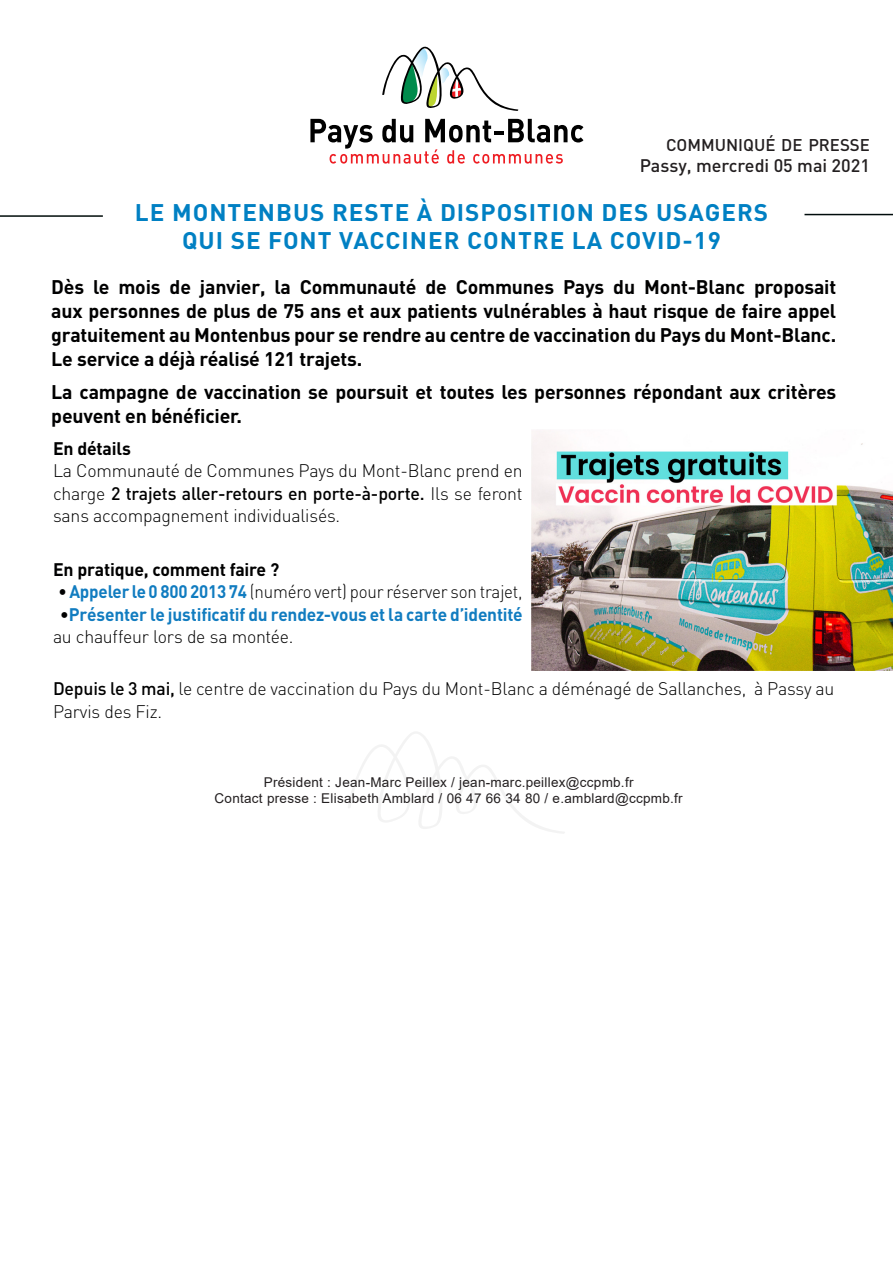
<style>
.page{position:relative;width:893px;height:1263px;background:#fff}
.page>*{position:absolute;margin:0;border:0;box-sizing:border-box;transform-origin:0 0}
.t1{font:700 23.7px/28.5px "DIN";letter-spacing:.04em;color:#0080c3;text-align:center}
.t2{font:700 19.5px/24px "DIN";letter-spacing:-.01em;color:#000001;text-align:justify}
.t3{font:300 18px/22.5px "DIN";letter-spacing:-.01em;color:#000001;text-align:justify}
.t4{font:700 18px/22.5px "DIN";letter-spacing:-.01em;color:#117cc0;scale:.96 1}
.t5{font:300 18px "DIN";letter-spacing:-.01em;color:#000001;scale:.94 1}
.t6{font:700 18px "DIN";letter-spacing:-.01em;color:#000001}
.t7{font:500 18px "DIN";color:#231f20}
.t8{font:500 16.8px "DIN";color:#231f20}
.t9{font:13.5px "Arial";letter-spacing:.02em;color:#231f20}
.s1{font-weight:500}
.s2{font-weight:700}
.s3{font-weight:700;color:#117cc0}
.s4{color:#000001}
.s5{font-weight:300;color:#000001}
</style>
<div class="page">
<svg style="left:310px;top:119px;width:273px;height:45px"></svg>
<svg style="left:382px;top:47px;width:137px;height:64px"></svg>
<hr style="left:0;top:215px;width:103px;height:2px;background:#000c0a">
<hr style="left:804px;top:214px;width:89px;height:1px;background:#000c0c">
<svg style="left:348px;top:732px;width:217px;height:101px"></svg>
<img style="left:531px;top:430px;width:362px;height:241px">
<p class="t8" style="left:666px;top:134px;width:205px">COMMUNIQUÉ DE PRESSE</p>
<p class="t7" style="left:640px;top:154px;width:232px">Passy, mercredi 05 mai 2021</p>
<p class="t1" style="left:135px;top:197px;width:635px">LE MONTENBUS RESTE À DISPOSITION DES USAGERS<br>QUI SE FONT VACCINER CONTRE LA COVID-19</p>
<p class="t2" style="left:51px;top:274px;width:786px">Dès le mois de janvier, la Communauté de Communes Pays du Mont-Blanc proposait aux personnes de plus de 75 ans et aux patients vulnérables à haut risque de faire appel gratuitement au Montenbus pour se rendre au centre de vaccination du Pays du Mont-Blanc.<br>Le service a déjà réalisé 121 trajets.</p>
<p class="t2" style="left:51px;top:379px;width:786px">La campagne de vaccination se poursuit et toutes les personnes répondant aux critères peuvent en bénéficier.</p>
<p class="t6" style="left:53px;top:436px;width:79px">En détails</p>
<p class="t3" style="left:53px;top:459px;width:471px">La Communauté de Communes Pays du Mont-Blanc prend en charge <span class="s1">2 trajets aller-retours en porte-à-porte.</span> Ils se feront sans accompagnement individualisés.</p>
<p class="t6" style="left:53px;top:557px;width:228px">En pratique, comment faire ?</p>
<p class="t5" style="left:58px;top:580px;width:495px"><span class="s2">•</span> <span class="s3">Appeler le 0 800 2013 74</span> (numéro vert) pour réserver son trajet,</p>
<p class="t4" style="left:53px;top:602px;width:491px;text-indent:7px"><span class="s4">•</span>Présenter le justificatif du rendez-vous et la carte d’identité <span class="s5">au chauffeur lors de sa montée.</span></p>
<p class="t3" style="left:53px;top:677px;width:783px"><span class="s1">Depuis le 3 mai,</span> le centre de vaccination du Pays du Mont-Blanc a déménagé de Sallanches, à Passy au<br>Parvis des Fiz.</p>
<p class="t9" style="left:264px;top:773px;width:371px">Président : Jean-Marc Peillex / jean-marc.peillex@ccpmb.fr</p>
<p class="t9" style="left:215px;top:789px;width:470px">Contact presse : Elisabeth Amblard / 06 47 66 34 80 / e.amblard@ccpmb.fr</p>
</div>
